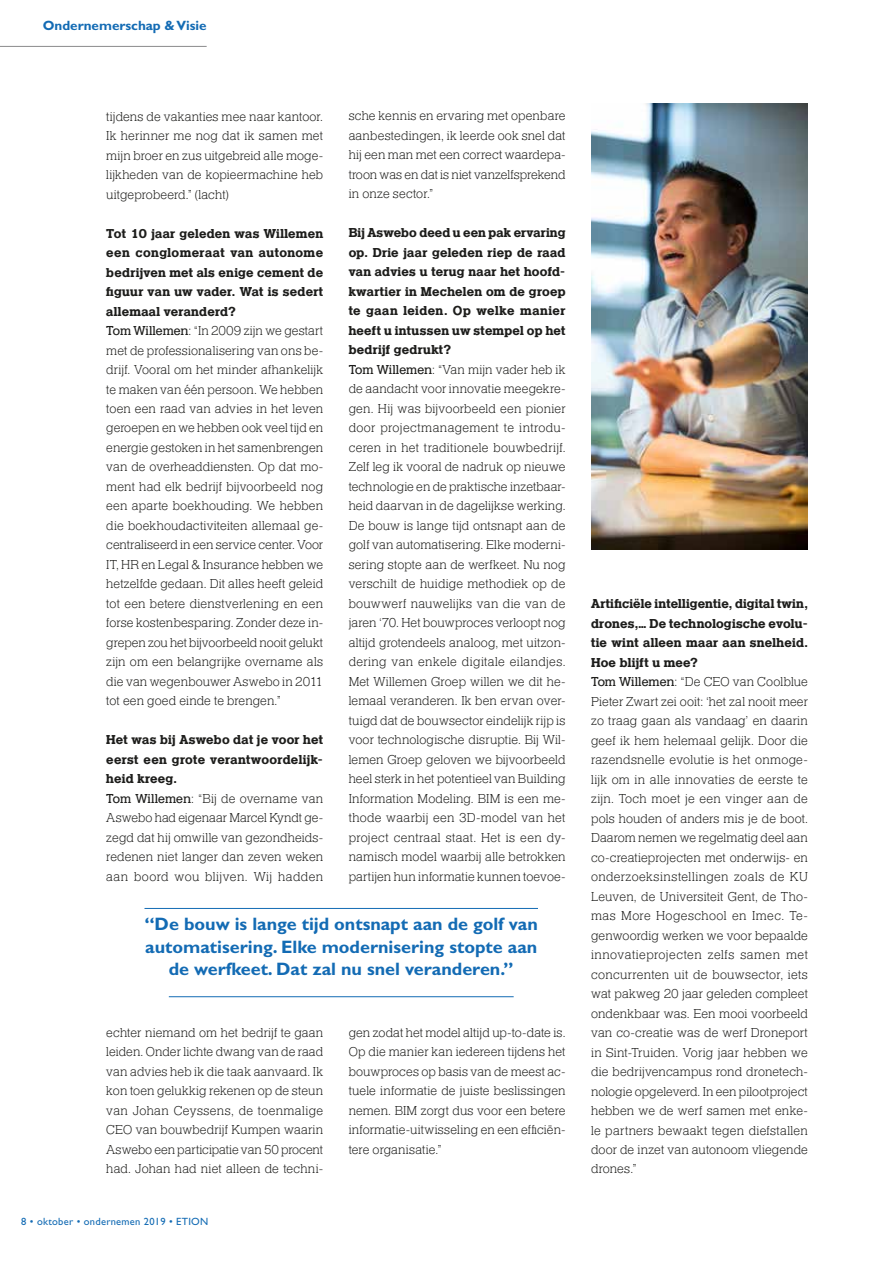
<style>
.page{position:relative;width:893px;height:1263px;background:#fff}
.page>*{position:absolute;margin:0;border:0;box-sizing:border-box;transform-origin:0 0}
.t1{font:700 18px/22.5px "Gill Sans Std";color:#136bb4;text-align:center}
.t2{font:300 13.5px/19.5px "Helserif";letter-spacing:.01em;color:#1d1d1b;text-align:justify}
.t3{font:700 13.5px "Gill Sans Std";color:#136bb4}
.t4{font:10.5px "Gill Sans Std";letter-spacing:.025em;color:#136bb4}
.s1{font-weight:700}
.s2{font-family:"Helserif Boo";font-weight:400}
</style>
<div class="page">
<hr style="left:0;top:46px;width:207px;height:1px;background:#8b8a8c">
<img style="left:591px;top:103px;width:217px;height:447px">
<hr style="left:144px;top:908px;width:394px;height:1px;background:#136bb4">
<hr style="left:169px;top:996px;width:345px;height:1px;background:#136bb4">
<p class="t3" style="left:43px;top:18px;width:165px">Ondernemerschap &amp; Visie</p>
<p class="t2" style="left:106px;top:107px;width:218px">tijdens de vakanties mee naar kantoor.<br>Ik herinner me nog dat ik samen met mijn broer en zus uitgebreid alle moge&shy;lijkheden van de kopieermachine heb uitgeprobeerd.” (lacht)</p>
<p class="t2" style="left:106px;top:224px;width:218px;text-align:left"><span class="s1">Tot 10 jaar geleden was Willemen een conglomeraat van autonome bedrijven met als enige cement de figuur van uw vader. Wat is sedert allemaal veranderd?<br></span><span class="s2">Tom Willemen</span>: “In 2009 zijn we gestart met de professionalisering van ons be&shy;drijf. Vooral om het minder afhankelijk te maken van één persoon. We hebben toen een raad van advies in het leven geroepen en we hebben ook veel tijd en energie gestoken in het samenbrengen van de overheaddiensten. Op dat mo&shy;ment had elk bedrijf bijvoorbeeld nog een aparte boekhouding. We hebben die boekhoudactiviteiten allemaal ge&shy;centraliseerd in een service center. Voor IT, HR en Legal &amp; Insurance hebben we hetzelfde gedaan. Dit alles heeft geleid tot een betere dienstverlening en een forse kostenbesparing. Zonder deze in&shy;grepen zou het bijvoorbeeld nooit gelukt zijn om een belangrijke overname als die van wegenbouwer Aswebo in 2011 tot een goed einde te brengen.”</p>
<p class="t2" style="left:106px;top:731px;width:218px;text-align:left"><span class="s1">Het was bij Aswebo dat je voor het eerst een grote verantwoordelijk&shy;heid kreeg.<br></span><span class="s2">Tom Willemen</span>: “Bij de overname van<br>Aswebo had eigenaar Marcel Kyndt ge&shy;zegd dat hij omwille van gezondheids&shy;redenen niet langer dan zeven weken aan boord wou blijven. Wij hadden</p>
<p class="t2" style="left:349px;top:107px;width:218px">sche kennis en ervaring met openbare aanbestedingen, ik leerde ook snel dat hij een man met een correct waardepa&shy;troon was en dat is niet vanzelfsprekend in onze sector.”</p>
<p class="t2" style="left:349px;top:224px;width:218px;text-align:left"><span class="s1">Bij Aswebo deed u een pak ervaring op. Drie jaar geleden riep de raad van advies u terug naar het hoofd&shy;kwartier in Mechelen om de groep te gaan leiden. Op welke manier heeft u intussen uw stempel op het bedrijf gedrukt?<br></span><span class="s2">Tom Willemen</span>: “Van mijn vader heb ik de aandacht voor innovatie meegekre&shy;gen. Hij was bijvoorbeeld een pionier door projectmanagement te introdu&shy;ceren in het traditionele bouwbedrijf.<br>Zelf leg ik vooral de nadruk op nieuwe technologie en de praktische inzetbaar&shy;heid daarvan in de dagelijkse werking.<br>De bouw is lange tijd ontsnapt aan de golf van automatisering. Elke moderni&shy;sering stopte aan de werfkeet. Nu nog verschilt de huidige methodiek op de bouwwerf nauwelijks van die van de jaren ‘70. Het bouwproces verloopt nog altijd grotendeels analoog, met uitzon&shy;dering van enkele digitale eilandjes.<br>Met Willemen Groep willen we dit he&shy;lemaal veranderen. Ik ben ervan over&shy;tuigd dat de bouwsector eindelijk rijp is voor technologische disruptie. Bij Wil&shy;lemen Groep geloven we bijvoorbeeld heel sterk in het potentieel van Building Information Modeling. BIM is een me&shy;thode waarbij een 3D-model van het project centraal staat. Het is een dy&shy;namisch model waarbij alle betrokken partijen hun informatie kunnen toevoe-</p>
<h1 class="t1" style="left:144px;top:913px;width:395px">“De bouw is lange tijd ontsnapt aan de golf van automatisering. Elke modernisering stopte aan de werfkeet. Dat zal nu snel veranderen.”</h1>
<p class="t2" style="left:106px;top:1023px;width:218px">echter niemand om het bedrijf te gaan leiden. Onder lichte dwang van de raad van advies heb ik die taak aanvaard. Ik kon toen gelukkig rekenen op de steun van Johan Ceyssens, de toenmalige CEO van bouwbedrijf Kumpen waarin Aswebo een participatie van 50 procent had. Johan had niet alleen de techni-</p>
<p class="t4" style="left:21px;top:1216px;width:189px">8 • oktober • ondernemen 2019 • ETION</p>
<p class="t2" style="left:349px;top:1023px;width:218px">gen zodat het model altijd up-to-date is.<br>Op die manier kan iedereen tijdens het bouwproces op basis van de meest ac&shy;tuele informatie de juiste beslissingen nemen. BIM zorgt dus voor een betere informatie-uitwisseling en een efficiën&shy;tere organisatie.”</p>
<p class="t2" style="left:591px;top:594px;width:218px;text-align:left"><span class="s1">Artificiële intelligentie, digital twin, drones,… De technologische evolu&shy;tie wint alleen maar aan snelheid.<br>Hoe blijft u mee?<br></span><span class="s2">Tom Willemen</span>: “De CEO van Coolblue Pieter Zwart zei ooit: ‘het zal nooit meer zo traag gaan als vandaag’ en daarin geef ik hem helemaal gelijk. Door die razendsnelle evolutie is het onmoge&shy;lijk om in alle innovaties de eerste te zijn. Toch moet je een vinger aan de pols houden of anders mis je de boot.<br>Daarom nemen we regelmatig deel aan co-creatieprojecten met onderwijs- en onderzoeksinstellingen zoals de KU Leuven, de Universiteit Gent, de Tho&shy;mas More Hogeschool en Imec. Te&shy;genwoordig werken we voor bepaalde innovatieprojecten zelfs samen met concurrenten uit de bouwsector, iets wat pakweg 20 jaar geleden compleet ondenkbaar was. Een mooi voorbeeld van co-creatie was de werf Droneport in Sint-Truiden. Vorig jaar hebben we die bedrijvencampus rond dronetech&shy;nologie opgeleverd. In een pilootproject hebben we de werf samen met enke&shy;le partners bewaakt tegen diefstallen door de inzet van autonoom vliegende drones.”</p>
</div>
